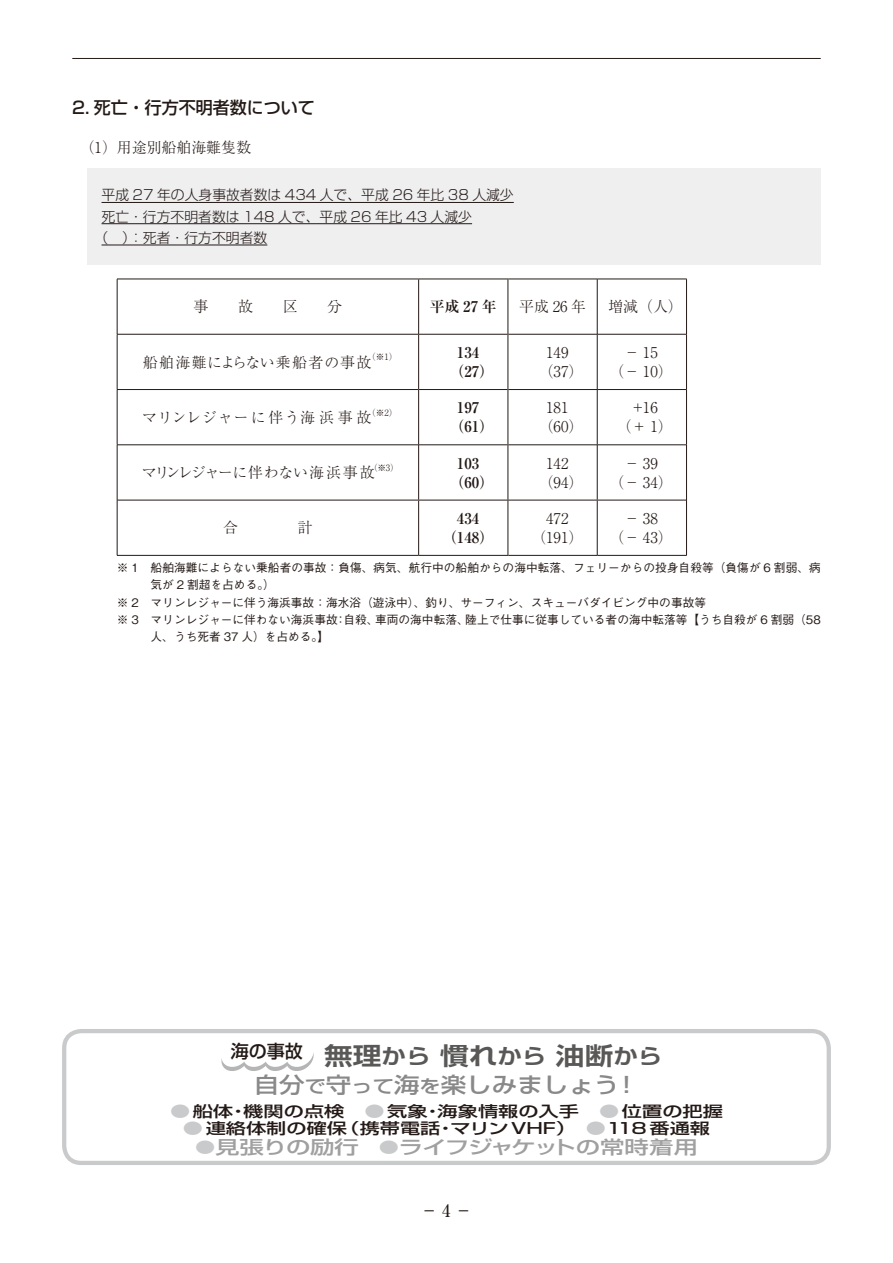
<style>
.page{position:relative;width:893px;height:1263px;background:#fff}
.page>*{position:absolute;margin:0;border:0;box-sizing:border-box;transform-origin:0 0}
.t1{font:700 24.45px "Shin Go Pr 5 De";color:#595857;scale:1.18 1}
.t2{font:500 21.75px "Shin Go Pr 5";color:#898989;scale:1.18 1}
.t3{font:500 18.3px "Shin Go Pr 5";letter-spacing:-.03em;color:#a0a0a1;scale:1.33 1}
.t4{font:500 16.95px "Shin Go Pr 6 N";color:#231916}
.t5{font:500 16.95px "Ryumin Pr 6";color:#231916}
.t6{font:500 15.15px "Shin Go Pr 5";color:#231916;scale:1.33 1}
.t7{font:300 14.85px/19.2px "Ryumin Pro";color:#231916;text-align:center}
.t8{font:700 14.85px/19.2px "Ryumin Pro";color:#231916;text-align:center}
.t9{font:300 14.85px "Ryumin Pro";letter-spacing:-.025em;color:#231916}
.t10{font:300 14.85px "Ryumin Pro";letter-spacing:.065em;color:#231916}
.t11{font:300 14.85px "Ryumin Pro";letter-spacing:.095em;color:#231916}
.t12{font:300 13.8px "Shin Go Pr 6 N";color:#231916}
.t13{font:500 11.7px "Gothic BBB Pr 6 N";color:#231916}
.t14{font:300 8.7px "Ryumin Pro";color:#231916}
.s1{font-size:20.85px}
.s2{font-size:18px}
.s3{font-weight:400;color:#c9cacb}
.s4{font-weight:400;font-size:15.15px;color:#c9cacb}
</style>
<div class="page">
<hr style="left:72px;top:58px;width:749px;height:1px;background:#231916">
<hr style="left:117px;top:279px;width:301px;height:1px;background:#231916">
<hr style="left:117px;top:279px;width:1px;height:55px;background:#231916">
<hr style="left:508px;top:279px;width:89px;height:1px;background:#231916">
<hr style="left:597px;top:279px;width:90px;height:1px;background:#231916">
<hr style="left:597px;top:279px;width:1px;height:55px;background:#231916">
<hr style="left:686px;top:279px;width:1px;height:55px;background:#231916">
<hr style="left:117px;top:334px;width:301px;height:1px;background:#231916">
<hr style="left:117px;top:334px;width:1px;height:55px;background:#231916">
<hr style="left:419px;top:334px;width:88px;height:1px;background:#231916">
<hr style="left:508px;top:334px;width:89px;height:1px;background:#231916">
<hr style="left:597px;top:334px;width:90px;height:1px;background:#231916">
<hr style="left:597px;top:334px;width:1px;height:55px;background:#231916">
<hr style="left:686px;top:334px;width:1px;height:55px;background:#231916">
<hr style="left:117px;top:389px;width:301px;height:1px;background:#231916">
<hr style="left:117px;top:390px;width:1px;height:55px;background:#231916">
<hr style="left:419px;top:389px;width:88px;height:1px;background:#231916">
<hr style="left:508px;top:389px;width:89px;height:1px;background:#231916">
<hr style="left:597px;top:389px;width:90px;height:1px;background:#231916">
<hr style="left:597px;top:390px;width:1px;height:55px;background:#231916">
<hr style="left:686px;top:390px;width:1px;height:55px;background:#231916">
<hr style="left:117px;top:445px;width:301px;height:1px;background:#231916">
<hr style="left:117px;top:445px;width:1px;height:55px;background:#231916">
<hr style="left:419px;top:445px;width:88px;height:1px;background:#231916">
<hr style="left:508px;top:445px;width:89px;height:1px;background:#231916">
<hr style="left:597px;top:445px;width:90px;height:1px;background:#231916">
<hr style="left:597px;top:445px;width:1px;height:55px;background:#231916">
<hr style="left:686px;top:445px;width:1px;height:55px;background:#231916">
<hr style="left:117px;top:500px;width:1px;height:55px;background:#231916">
<hr style="left:597px;top:500px;width:1px;height:55px;background:#231916">
<hr style="left:686px;top:500px;width:1px;height:55px;background:#231916">
<hr style="left:117px;top:555px;width:301px;height:1px;background:#231916">
<hr style="left:508px;top:555px;width:89px;height:1px;background:#231916">
<hr style="left:597px;top:555px;width:90px;height:1px;background:#231916">
<hr style="left:418px;top:279px;width:90px;height:1px;background:#231916">
<hr style="left:418px;top:279px;width:1px;height:55px;background:#231916">
<hr style="left:507px;top:279px;width:1px;height:55px;background:#231916">
<hr style="left:418px;top:334px;width:1px;height:55px;background:#231916">
<hr style="left:507px;top:334px;width:1px;height:55px;background:#231916">
<hr style="left:418px;top:389px;width:1px;height:56px;background:#231916">
<hr style="left:507px;top:389px;width:1px;height:56px;background:#231916">
<hr style="left:418px;top:445px;width:1px;height:55px;background:#231916">
<hr style="left:507px;top:445px;width:1px;height:55px;background:#231916">
<hr style="left:418px;top:500px;width:1px;height:55px;background:#231916">
<hr style="left:507px;top:500px;width:1px;height:55px;background:#231916">
<hr style="left:418px;top:555px;width:90px;height:1px;background:#231916">
<hr style="left:117px;top:500px;width:302px;height:1px;background:#231916">
<hr style="left:419px;top:500px;width:89px;height:1px;background:#231916">
<hr style="left:508px;top:500px;width:89px;height:1px;background:#231916">
<hr style="left:597px;top:500px;width:89px;height:1px;background:#231916">
<div style="left:87px;top:168px;width:734px;height:97px;background:#efeff0"></div>
<hr style="left:102px;top:202px;width:412px;height:1px;background:#231916">
<hr style="left:102px;top:223px;width:370px;height:1px;background:#231916">
<hr style="left:102px;top:245px;width:165px;height:1px;background:#231916">
<div style="left:62px;top:1029px;width:769px;height:136px;border:4px solid #c9cacb;border-radius:17px"></div>
<svg style="left:221px;top:1053px;width:93px;height:18px"></svg>
<h3 class="t4" style="left:72px;top:93px;width:244px">2. 死亡・行方不明者数について</h3>
<p class="t7" style="left:80px;top:137px;width:173px">（1）用途別船舶海難隻数</p>
<p class="t12" style="left:102px;top:184px;width:414px">平成 27 年の人身事故者数は 434 人で、平成 26 年比 38 人減少</p>
<p class="t12" style="left:102px;top:205px;width:372px">死亡・行方不明者数は 148 人で、平成 26 年比 43 人減少</p>
<p class="t12" style="left:95px;top:226px;width:174px">（　）：死者・行方不明者数</p>
<p class="t7" style="left:193px;top:296px;width:150px">事　　故　　区　　分</p>
<p class="t8" style="left:430px;top:296px;width:68px">平成 27 年</p>
<p class="t7" style="left:519px;top:296px;width:68px">平成 26 年</p>
<p class="t7" style="left:608px;top:296px;width:76px">増減（人）</p>
<p class="t10" style="left:143px;top:350px;width:230px">船舶海難によらない乗船者の事故</p>
<p class="t14" style="left:367px;top:350px;width:32px">（※1）</p>
<p class="t8" style="left:449px;top:342px;width:46px">134（27）</p>
<p class="t7" style="left:539px;top:342px;width:46px">149（37）</p>
<p class="t7" style="left:609px;top:342px;width:65px">－ 15<br>（－ 10）</p>
<p class="t11" style="left:142px;top:406px;width:231px">マリンレジャーに伴う海浜事故</p>
<p class="t14" style="left:367px;top:405px;width:32px">（※2）</p>
<p class="t8" style="left:449px;top:397px;width:46px">197（61）</p>
<p class="t7" style="left:539px;top:397px;width:46px">181（60）</p>
<p class="t7" style="left:617px;top:397px;width:57px">+16<br>（＋ 1）</p>
<p class="t9" style="left:142px;top:461px;width:234px">マリンレジャーに伴わない海浜事故</p>
<p class="t14" style="left:369px;top:461px;width:31px">（※3）</p>
<p class="t8" style="left:449px;top:452px;width:46px">103（60）</p>
<p class="t7" style="left:539px;top:452px;width:46px">142（94）</p>
<p class="t7" style="left:609px;top:452px;width:65px">－ 39<br>（－ 34）</p>
<p class="t8" style="left:442px;top:508px;width:54px">434（148）</p>
<p class="t7" style="left:531px;top:507px;width:54px">472（191）</p>
<p class="t7" style="left:609px;top:507px;width:65px">－ 38<br>（－ 43）</p>
<p class="t13" style="left:117px;top:559px;width:705px">※ 1　船舶海難によらない乗船者の事故：負傷、病気、航行中の船舶からの海中転落、フェリーからの投身自殺等（負傷が 6 割弱、病</p>
<p class="t13" style="left:151px;top:576px;width:126px">気が 2 割超を占める。）</p>
<p class="t13" style="left:117px;top:593px;width:591px">※ 2　マリンレジャーに伴う海浜事故：海水浴（遊泳中）、釣り、サーフィン、スキューバダイビング中の事故等</p>
<p class="t13" style="left:117px;top:610px;width:705px">※ 3　マリンレジャーに伴わない海浜事故：自殺、車両の海中転落、陸上で仕事に従事している者の海中転落等【うち自殺が 6 割弱（58</p>
<p class="t13" style="left:151px;top:627px;width:180px">人、うち死者 37 人）を占める。】</p>
<h1 class="t1" style="left:231px;top:1035px;width:367px"><sup>海の事故</sup> 無理<span class="s1">から</span> 慣れ<span class="s1">から</span> 油断<span class="s1">から</span></h1>
<h2 class="t2" style="left:254px;top:1066px;width:328px">自分<span class="s2">で</span>守<span class="s2">って</span>海<span class="s2">を</span>楽しみましょう！</h2>
<p class="t6" style="left:170px;top:1098px;width:132px"><span class="s3">●</span>船体・機関の点検</p>
<p class="t6" style="left:364px;top:1098px;width:163px"><span class="s3">●</span>気象・海象情報の入手</p>
<p class="t6" style="left:599px;top:1098px;width:95px"><span class="s3">●</span>位置の把握</p>
<p class="t6" style="left:183px;top:1115px;width:398px"><span class="s3">●</span>連絡体制の確保（携帯電話・マリンVHF） <span class="s3">●</span>118番通報</p>
<h3 class="t3" style="left:195px;top:1132px;width:380px"><span class="s4">●</span>見張りの励行 <span class="s4">●</span>ライフジャケットの常時着用</h3>
<h3 class="t5" style="left:421px;top:1198px;width:53px">－4－</h3>
</div>
